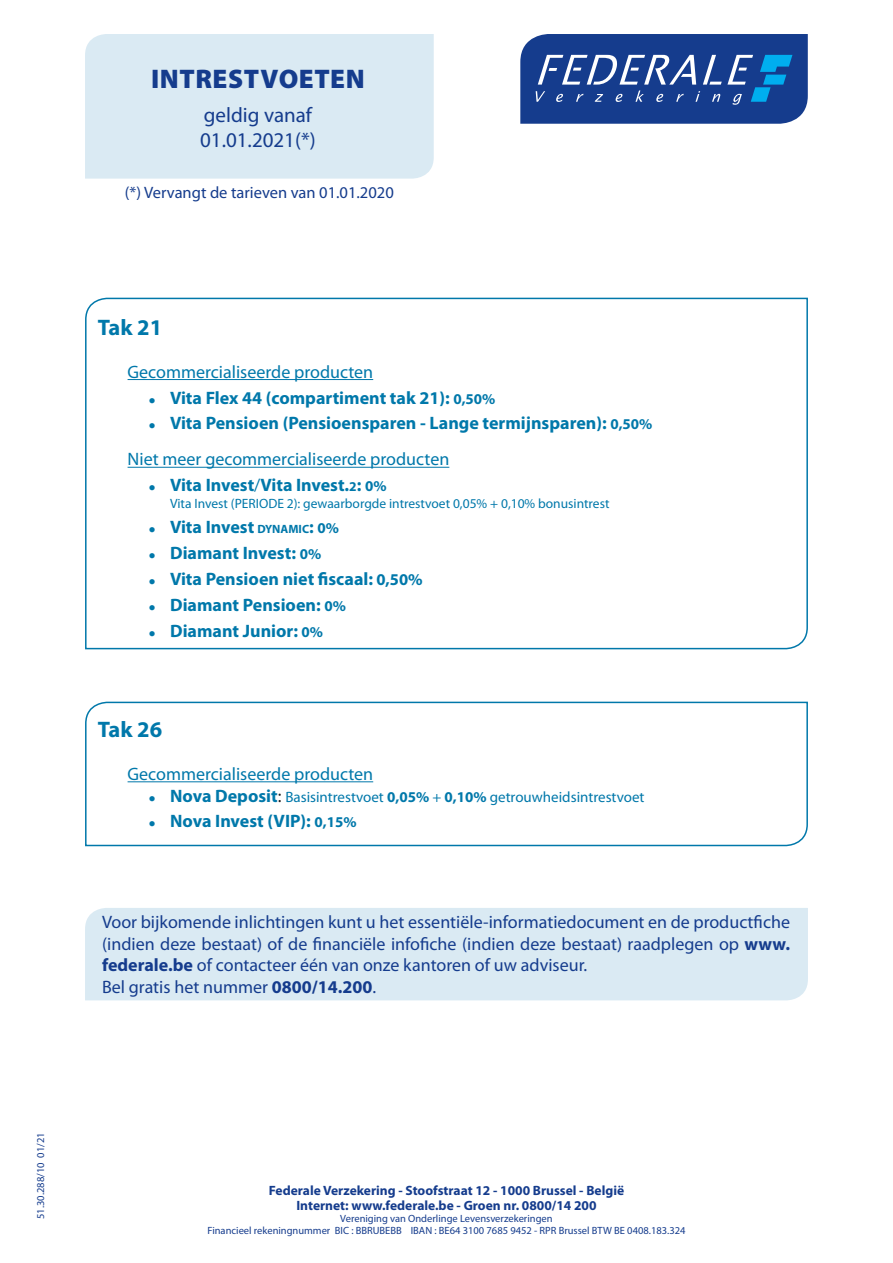
<style>
.page{position:relative;width:893px;height:1263px;background:#fff}
.page>*{position:absolute;margin:0;border:0;box-sizing:border-box;transform-origin:0 0}
.t1{font:900 27px "Myriad Pro";letter-spacing:.02em;color:#153c8d}
.t2{font:700 22.5px "Myriad Pro";color:#0078aa}
.t3{font:21px/25.2px "Myriad Pro";color:#153c8d}
.t4{font:700 18px/36px "Myriad Pro";color:#0078aa}
.t5{font:18px/21.6px "Myriad Pro";color:#153c8d}
.t6{font:18px "Myriad Pro";color:#0078aa}
.t7{font:16.5px "Myriad Pro";color:#153c8d}
.t8{font:15px "Myriad Pro";color:#0078aa}
.t9{font:700 13.5px/15px "Myriad Pro";color:#153c8d;text-align:center}
.t10{font:13.5px "Myriad Pro";color:#0078aa}
.t11{font:10.5px/12px "Myriad Pro";color:#153c8d;text-align:center}
.s1{font-size:15px}
.s2{font-weight:400}
.s3{font-size:13.5px}
.s4{font-size:12px}
.s5{font-size:16.5px}
.s6{font-weight:700;font-size:18px}
.s7{font-size:18px;color:#231f20}
.s8{font-weight:700}
</style>
<div class="page">
<svg style="left:85px;top:297px;width:723px;height:353px"></svg>
<div style="left:85px;top:908px;width:723px;height:92px;background:#daeaf3"></div>
<div style="left:85px;top:34px;width:349px;height:145px;background:#daeaf3"></div>
<svg style="left:520px;top:34px;width:288px;height:90px;background:#2b539b"></svg>
<hr style="left:128px;top:379px;width:245px;height:1px;background:#0078aa">
<hr style="left:128px;top:467px;width:321px;height:1px;background:#0078aa">
<svg style="left:85px;top:701px;width:723px;height:146px"></svg>
<hr style="left:128px;top:781px;width:245px;height:1px;background:#0078aa">
<h1 class="t1" style="left:151px;top:64px;width:215px">INTRESTVOETEN</h1>
<p class="t3" style="left:200px;top:102px;width:117px">geldig vanaf<br>01.01.2021(*)</p>
<p class="t7" style="left:125px;top:182px;width:270px">(*) Vervangt de tarieven van 01.01.2020</p>
<p class="t2" style="left:98px;top:312px;width:66px">Tak 21</p>
<p class="t6" style="left:128px;top:361px;width:247px">Gecommercialiseerde producten</p>
<p class="t4" style="left:149px;top:379px;width:348px">● Vita Flex 44 (compartiment tak 21): <span class="s1">0,50%</span></p>
<p class="t4" style="left:128px;top:405px;width:526px;text-indent:21px">● Vita Pensioen (Pensioensparen - Lange termijnsparen): <span class="s1">0,50%<br></span><span class="s2">Niet meer gecommercialiseerde producten</span></p>
<p class="t4" style="left:149px;top:467px;width:239px">● Vita Invest<span class="s2">/</span>Vita Invest.<span class="s3">2</span>: <span class="s1">0%</span></p>
<p class="t10" style="left:170px;top:495px;width:441px">Vita Invest (PERIODE 2): gewaarborgde intrestvoet 0,05% + 0,10% bonusintrest</p>
<p class="t4" style="left:149px;top:509px;width:192px">● Vita Invest <span class="s4">DYNAMIC</span>: <span class="s1">0%</span></p>
<p class="t4" style="left:149px;top:535px;width:174px">● Diamant Invest: <span class="s1">0%</span></p>
<p class="t4" style="left:149px;top:560px;width:275px">● Vita Pensioen niet fiscaal: <span class="s5">0,50%</span></p>
<p class="t4" style="left:149px;top:586px;width:199px">● Diamant Pensioen: <span class="s1">0%</span></p>
<p class="t4" style="left:149px;top:612px;width:176px">● Diamant Junior: <span class="s1">0%</span></p>
<p class="t2" style="left:98px;top:714px;width:66px">Tak 26</p>
<p class="t6" style="left:128px;top:763px;width:247px">Gecommercialiseerde producten</p>
<p class="t8" style="left:149px;top:787px;width:497px">● <span class="s6">Nova Deposit</span><span class="s7">:</span> Basisintrestvoet <span class="s8">0,05%</span> + <span class="s8">0,10%</span> getrouwheidsintrestvoet</p>
<p class="t4" style="left:149px;top:803px;width:209px">● Nova Invest (VIP): <span class="s1">0,15%</span></p>
<p class="t5" style="left:102px;top:911px;width:689px">Voor bijkomende inlichtingen kunt u het essentiële-informatiedocument en de productfiche (indien deze bestaat) of de financiële infofiche (indien deze bestaat) raadplegen op <span class="s8">www. federale.be</span> of contacteer één van onze kantoren of uw adviseur.<br>Bel gratis het nummer <span class="s8">0800/14.200</span>.</p>
<p class="t11" style="left:35px;top:1219px;width:88px;rotate:-90deg">51.30.288/10 01/21</p>
<p class="t9" style="left:269px;top:1183px;width:357px">Federale Verzekering - Stoofstraat 12 - 1000 Brussel - België<br>Internet: www.federale.be - Groen nr. 0800/14 200</p>
<p class="t11" style="left:207px;top:1213px;width:479px">Vereniging van Onderlinge Levensverzekeringen<br>Financieel rekeningnummer BIC : BBRUBEBB IBAN : BE64 3100 7685 9452 - RPR Brussel BTW BE 0408.183.324</p>
</div>
